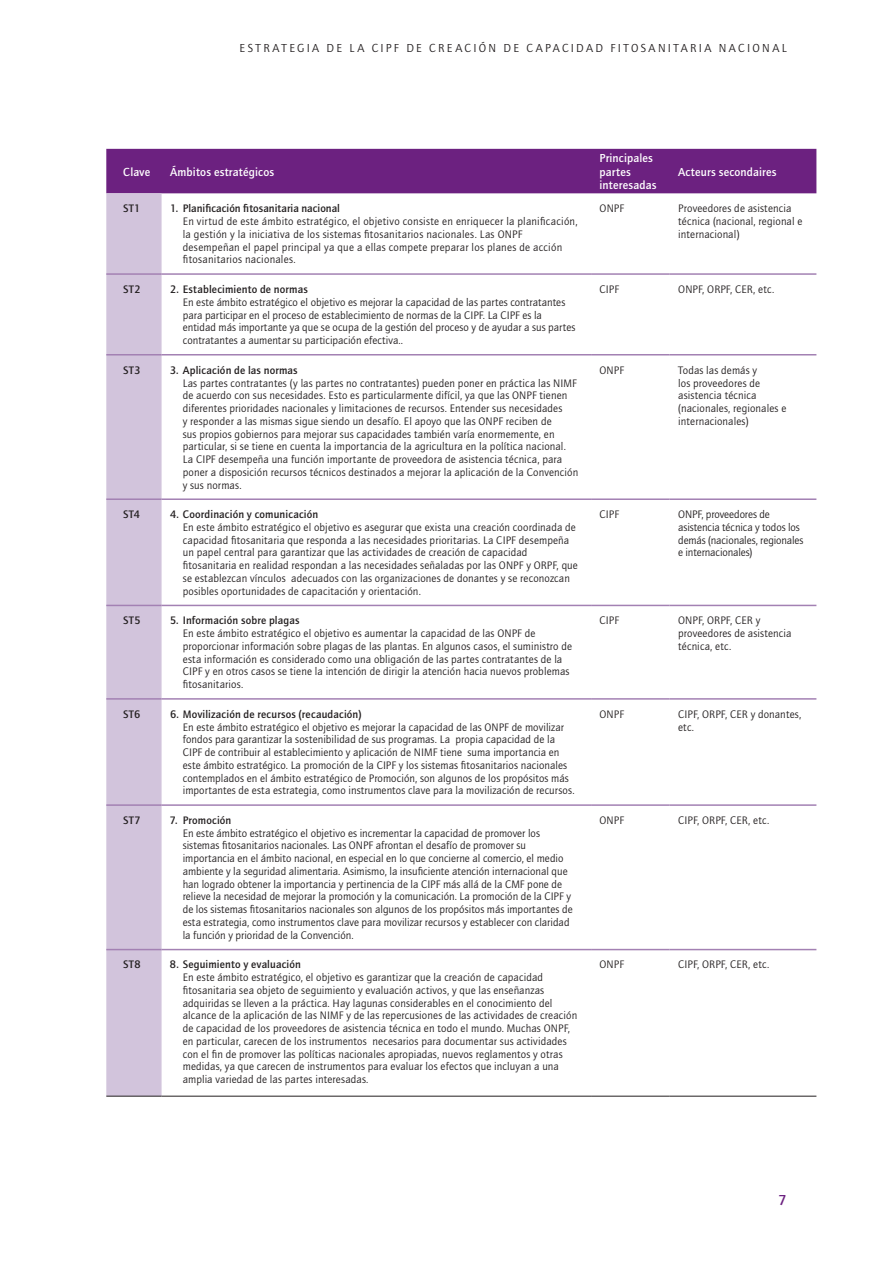
<style>
.page{position:relative;width:893px;height:1263px;background:#fff}
.page>*{position:absolute;margin:0;border:0;box-sizing:border-box;transform-origin:0 0}
.t1{font:500 15px "Quay Sans";color:#6c2180}
.t2{font:500 12px/13.5px "Quay Sans";letter-spacing:.015em;color:#fff}
.t3{font:12px "Quay Sans";letter-spacing:.31em;color:#231f20}
.t4{font:12px "Quay Sans";letter-spacing:.33em;color:#231f20}
.t5{font:11.25px/12.8px "Quay Sans";letter-spacing:.01em;color:#231f20}
.t6{font:500 11.25px "Quay Sans";letter-spacing:.01em;color:#231f20}
.t7{font:11.25px/12.8px "Quay Sans";letter-spacing:-.01em;color:#231f20}
</style>
<div class="page">
<div style="left:106px;top:149px;width:710px;height:44px;background:#6c2180"></div>
<svg style="left:106px;top:193px;width:56px;height:903px;background:#d2c5dc"></svg>
<hr style="left:106px;top:273px;width:56px;height:2px;background:#a381b3">
<hr style="left:162px;top:273px;width:429px;height:2px;background:#a381b3">
<hr style="left:591px;top:273px;width:79px;height:2px;background:#a381b3">
<hr style="left:670px;top:273px;width:146px;height:2px;background:#a381b3">
<hr style="left:106px;top:354px;width:56px;height:1px;background:#a381b3">
<hr style="left:162px;top:354px;width:429px;height:1px;background:#a381b3">
<hr style="left:591px;top:354px;width:79px;height:1px;background:#a381b3">
<hr style="left:670px;top:354px;width:146px;height:1px;background:#a381b3">
<hr style="left:106px;top:498px;width:56px;height:2px;background:#a381b3">
<hr style="left:162px;top:498px;width:429px;height:2px;background:#a381b3">
<hr style="left:591px;top:498px;width:79px;height:2px;background:#a381b3">
<hr style="left:670px;top:498px;width:146px;height:2px;background:#a381b3">
<hr style="left:106px;top:605px;width:56px;height:1px;background:#a381b3">
<hr style="left:162px;top:605px;width:429px;height:1px;background:#a381b3">
<hr style="left:591px;top:605px;width:79px;height:1px;background:#a381b3">
<hr style="left:670px;top:605px;width:146px;height:1px;background:#a381b3">
<hr style="left:106px;top:698px;width:56px;height:2px;background:#a381b3">
<hr style="left:162px;top:698px;width:429px;height:2px;background:#a381b3">
<hr style="left:591px;top:698px;width:79px;height:2px;background:#a381b3">
<hr style="left:670px;top:698px;width:146px;height:2px;background:#a381b3">
<hr style="left:106px;top:804px;width:56px;height:2px;background:#a381b3">
<hr style="left:162px;top:804px;width:429px;height:2px;background:#a381b3">
<hr style="left:591px;top:804px;width:79px;height:2px;background:#a381b3">
<hr style="left:670px;top:804px;width:146px;height:2px;background:#a381b3">
<hr style="left:106px;top:1096px;width:56px;height:1px;background:#231f20">
<hr style="left:162px;top:1096px;width:429px;height:1px;background:#231f20">
<hr style="left:591px;top:1096px;width:79px;height:1px;background:#231f20">
<hr style="left:670px;top:1096px;width:146px;height:1px;background:#231f20">
<hr style="left:106px;top:949px;width:56px;height:1px;background:#a381b3">
<hr style="left:162px;top:949px;width:429px;height:1px;background:#a381b3">
<hr style="left:591px;top:949px;width:79px;height:1px;background:#a381b3">
<hr style="left:670px;top:949px;width:146px;height:1px;background:#a381b3">
<p class="t3" style="left:240px;top:41px;width:8px">Est</p>
<p class="t3" style="left:263px;top:41px;width:116px">rat egia de l a CIP</p>
<p class="t4" style="left:394px;top:41px;width:238px">F de creación de capacidad fitos</p>
<p class="t3" style="left:648px;top:41px;width:138px">anitaria nacional</p>
<p class="t2" style="left:123px;top:165px;width:28px">Clave</p>
<p class="t2" style="left:170px;top:165px;width:106px">Ámbitos estratégicos</p>
<p class="t2" style="left:600px;top:151px;width:58px">Principales partes interesadas</p>
<p class="t2" style="left:678px;top:165px;width:100px">Acteurs secondaires</p>
<p class="t6" style="left:123px;top:202px;width:19px">ST1</p>
<p class="t6" style="left:170px;top:202px;width:171px">1. Planificación fitosanitaria nacional</p>
<p class="t5" style="left:183px;top:215px;width:396px">En virtud de este ámbito estratégico, el objetivo consiste en enriquecer la planificación, la gestión y la iniciativa de los sistemas fitosanitarios nacionales. Las ONPF desempeñan el papel principal ya que a ellas compete preparar los planes de acción fitosanitarios nacionales.</p>
<p class="t6" style="left:123px;top:283px;width:19px">ST2</p>
<p class="t6" style="left:170px;top:283px;width:139px">2. Establecimiento de normas</p>
<p class="t5" style="left:183px;top:296px;width:394px">En este ámbito estratégico el objetivo es mejorar la capacidad de las partes contratantes para participar en el proceso de establecimiento de normas de la CIPF. La CIPF es la entidad más importante ya que se ocupa de la gestión del proceso y de ayudar a sus partes contratantes a aumentar su participación efectiva..</p>
<p class="t6" style="left:123px;top:364px;width:19px">ST3</p>
<p class="t6" style="left:170px;top:364px;width:129px">3. Aplicación de las normas</p>
<p class="t5" style="left:183px;top:377px;width:397px">Las partes contratantes (y las partes no contratantes) pueden poner en práctica las NI MF de acuerdo con sus necesidades. Esto es particularmente difícil, ya que las ONPF tienen diferentes prioridades nacionales y limitaciones de recursos. Entender sus necesidades<br>y responder a las mismas sigue siendo un desafío. El apoyo que las ONPF reciben de<br>sus propios gobiernos para mejorar sus capacidades también varía enormemente, en particular, si se tiene en cuenta la importancia de la agricultura en la política nacional.<br>La CIPF desempeña una función importante de proveedora de asistencia técnica, para poner a disposición recursos técnicos destinados a mejorar la aplicación de la Convención y sus normas.</p>
<p class="t6" style="left:123px;top:508px;width:18px">ST4</p>
<p class="t6" style="left:170px;top:508px;width:150px">4. Coordinación y comunicación</p>
<p class="t5" style="left:183px;top:521px;width:397px">En este ámbito estratégico el objetivo es asegurar que exista una creación coordinada de capacidad fitosanitaria que responda a las necesidades prioritarias. La CIPF desempeña un papel central para garantizar que las actividades de creación de capacidad fitosanitaria en realidad respondan a las necesidades señaladas por las ONPF y ORPF, que se establezcan vínculos adecuados con las organizaciones de donantes y se reconozcan posibles oportunidades de capacitación y orientación.</p>
<p class="t6" style="left:123px;top:614px;width:19px">ST5</p>
<p class="t6" style="left:170px;top:614px;width:131px">5. Información sobre plagas</p>
<p class="t5" style="left:183px;top:627px;width:391px">En este ámbito estratégico el objetivo es aumentar la capacidad de las ONPF de proporcionar información sobre plagas de las plantas. En algunos casos, el suministro de esta información es considerado como una obligación de las partes contratantes de la CIPF y en otros casos se tiene la intención de dirigir la atención hacia nuevos problemas fitosanitarios.</p>
<p class="t6" style="left:123px;top:708px;width:19px">ST6</p>
<p class="t6" style="left:170px;top:708px;width:193px">6. Movilización de recursos (recaudación)</p>
<p class="t5" style="left:183px;top:721px;width:393px">En este ámbito estratégico el objetivo es mejorar la capacidad de las ONPF de movilizar fondos para garantizar la sostenibilidad de sus programas. La propia capacidad de la CIPF de contribuir al establecimiento y aplicación de NI MF tiene suma importancia en este ámbito estratégico. La promoción de la CIPF y los sistemas fitosanitarios nacionales contemplados en el ámbito estratégico de Promoción, son algunos de los propósitos más importantes de esta estrategia, como instrumentos clave para la movilización de recursos.</p>
<p class="t6" style="left:123px;top:814px;width:19px">ST7</p>
<p class="t6" style="left:170px;top:814px;width:63px">7. Promoción</p>
<p class="t5" style="left:183px;top:827px;width:391px">En este ámbito estratégico el objetivo es incrementar la capacidad de promover los sistemas fitosanitarios nacionales. Las ONPF afrontan el desafío de promover su importancia en el ámbito nacional, en especial en lo que concierne al comercio, el medio ambiente y la seguridad alimentaria. Asimismo, la insuficiente atención internacional que han logrado obtener la importancia y pertinencia de la CIPF más allá de la CMF pone de relieve la necesidad de mejorar la promoción y la comunicación. La promoción de la CIPF y de los sistemas fitosanitarios nacionales son algunos de los propósitos más importantes de esta estrategia, como instrumentos clave para movilizar recursos y establecer con claridad la función y prioridad de la Convención.</p>
<p class="t6" style="left:123px;top:958px;width:19px">ST8</p>
<p class="t6" style="left:170px;top:958px;width:132px">8. Seguimiento y evaluación</p>
<p class="t5" style="left:183px;top:971px;width:396px">En este ámbito estratégico, el objetivo es garantizar que la creación de capacidad fitosanitaria sea objeto de seguimiento y evaluación activos, y que las enseñanzas adquiridas se lleven a la práctica. Hay lagunas considerables en el conocimiento del alcance de la aplicación de las NI MF y de las repercusiones de las actividades de creación de capacidad de los proveedores de asistencia técnica en todo el mundo. Muchas ONPF, en particular, carecen de los instrumentos necesarios para documentar sus actividades con el fin de promover las políticas nacionales apropiadas, nuevos reglamentos y otras medidas, ya que carecen de instrumentos para evaluar los efectos que incluyan a una amplia variedad de las partes interesadas.</p>
<p class="t5" style="left:600px;top:202px;width:26px">ONPF</p>
<p class="t5" style="left:678px;top:202px;width:126px">Proveedores de asistencia técnica (nacional, regional e internacional)</p>
<p class="t5" style="left:600px;top:283px;width:21px">CIP F</p>
<p class="t5" style="left:678px;top:283px;width:98px">ONPF, ORPF, CER, etc.</p>
<p class="t5" style="left:599px;top:364px;width:26px">ONPF</p>
<p class="t5" style="left:678px;top:364px;width:110px">Todas las demás y<br>los proveedores de asistencia técnica (nacionales, regionales e internacionales)</p>
<p class="t5" style="left:599px;top:508px;width:21px">CIP F</p>
<p class="t7" style="left:678px;top:508px;width:127px">ONPF, proveedores de asistencia técnica y todos los demás (nacionales, regionales e internacionales)</p>
<p class="t5" style="left:599px;top:614px;width:21px">CIP F</p>
<p class="t5" style="left:678px;top:614px;width:64px">ONPF, ORPF, CER</p>
<p class="t5" style="left:678px;top:614px;width:115px;text-indent:77px">y proveedores de asistencia técnica, etc.</p>
<p class="t5" style="left:599px;top:708px;width:26px">ONPF</p>
<p class="t5" style="left:678px;top:708px;width:59px">CIPF, ORPF, CER</p>
<p class="t5" style="left:751px;top:708px;width:52px">y donantes,</p>
<p class="t5" style="left:678px;top:721px;width:17px">etc.</p>
<p class="t5" style="left:599px;top:814px;width:26px">ONPF</p>
<p class="t5" style="left:678px;top:814px;width:93px">CIPF, ORPF, CER, etc.</p>
<p class="t5" style="left:599px;top:958px;width:26px">ONPF</p>
<p class="t5" style="left:678px;top:958px;width:93px">CIPF, ORPF, CER, etc.</p>
<h1 class="t1" style="left:778px;top:1191px;width:10px">7</h1>
</div>
